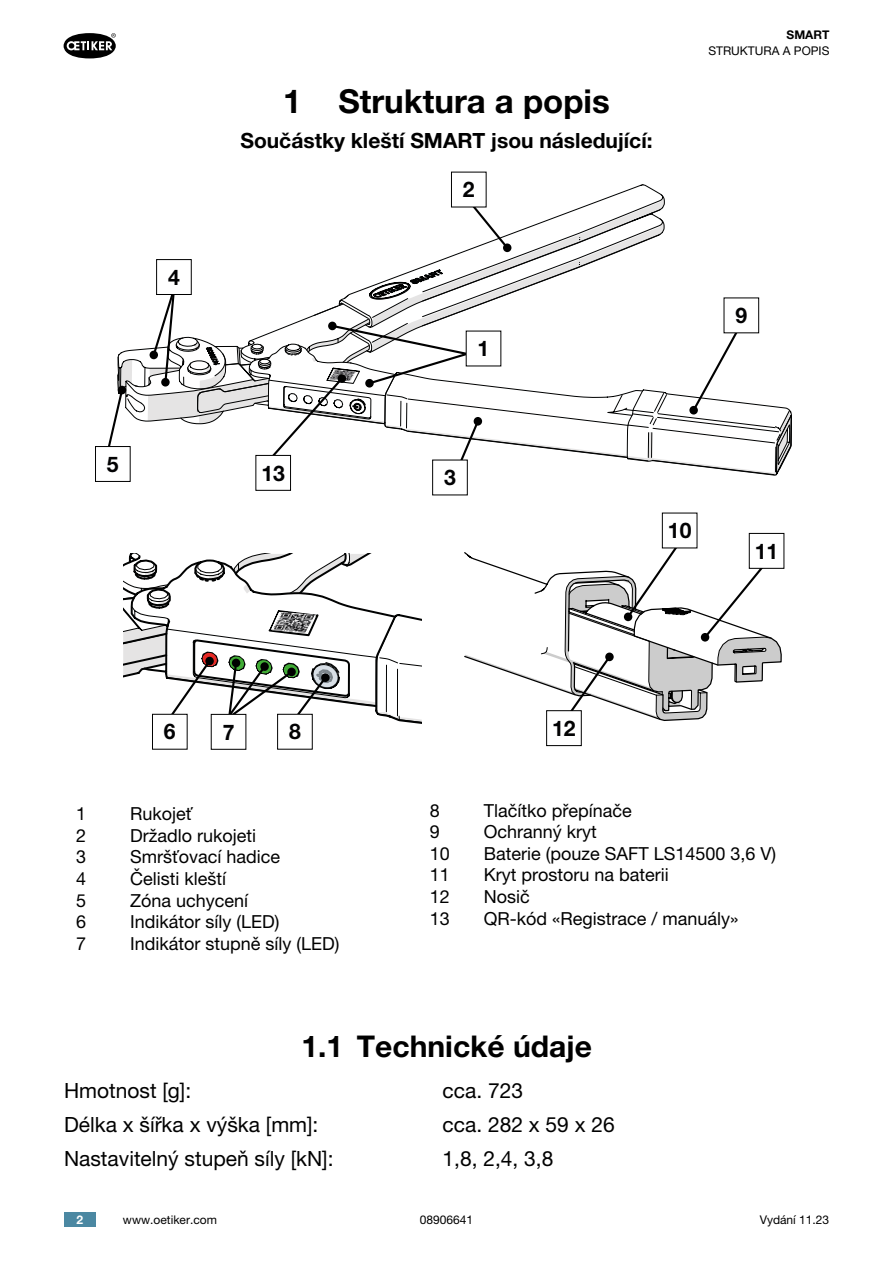
<style>
.page{position:relative;width:893px;height:1263px;background:#fff}
.page>*{position:absolute;margin:0;border:0;box-sizing:border-box;transform-origin:0 0}
.t1{font:700 33px "Helvetica Neue LT Pro";color:#000}
.t2{font:700 30px "Helvetica Neue LT Pro";color:#000}
.t3{font:700 21.6px "Helvetica Neue LT Pro";color:#020203}
.t4{font:21px "Helvetica Neue LT Pro";color:#000}
.t5{font:700 21px "Helvetica Neue LT Pro";color:#000}
.t6{font:18px "Helvetica Neue LT Pro";color:#000}
.t7{font:12px "Helvetica Neue LT Pro";color:#000}
.t8{font:700 12px "Helvetica Neue LT Pro";color:#000}
.t9{font:700 12px "Helvetica Neue LT Pro";color:#fff}
</style>
<div class="page">
<div style="left:64px;top:1212px;width:32px;height:15px;background:#4b88a2"></div>
<svg style="left:64px;top:33px;width:52px;height:25px"></svg>
<svg style="left:123px;top:554px;width:299px;height:176px"></svg>
<div style="left:321px;top:673px;width:9px;height:9px;background:#000;border-radius:50%"></div>
<svg style="left:108px;top:196px;width:684px;height:287px"></svg>
<div style="left:328px;top:322px;width:9px;height:8px;background:#000;border-radius:50%"></div>
<div style="left:724px;top:298px;width:35px;height:35px;background:#fff"></div>
<div style="left:152px;top:714px;width:35px;height:35px;background:#fff"></div>
<div style="left:152px;top:714px;width:35px;height:35px;border:1px solid #000"></div>
<div style="left:211px;top:714px;width:35px;height:35px;background:#fff"></div>
<div style="left:278px;top:714px;width:34px;height:35px;background:#fff"></div>
<div style="left:277px;top:714px;width:36px;height:35px;border:1px solid #000"></div>
<div style="left:256px;top:455px;width:35px;height:35px;background:#fff"></div>
<div style="left:256px;top:455px;width:35px;height:36px;border:1px solid #000"></div>
<div style="left:433px;top:460px;width:34px;height:35px;background:#fff"></div>
<div style="left:432px;top:460px;width:36px;height:35px;border:1px solid #000"></div>
<div style="left:157px;top:260px;width:34px;height:34px;background:#fff"></div>
<div style="left:156px;top:259px;width:36px;height:36px;border:1px solid #000"></div>
<div style="left:96px;top:446px;width:34px;height:35px;background:#fff"></div>
<div style="left:96px;top:446px;width:34px;height:36px;border:1px solid #000"></div>
<div style="left:451px;top:172px;width:35px;height:35px;background:#fff"></div>
<div style="left:466px;top:331px;width:35px;height:35px;background:#fff"></div>
<svg style="left:633px;top:464px;width:149px;height:199px"></svg>
<svg style="left:465px;top:516px;width:316px;height:205px"></svg>
<div style="left:624px;top:612px;width:8px;height:9px;background:#000;border-radius:50%"></div>
<div style="left:547px;top:711px;width:34px;height:35px;background:#fff"></div>
<div style="left:546px;top:710px;width:36px;height:36px;border:1px solid #000"></div>
<div style="left:749px;top:533px;width:35px;height:35px;background:#fff"></div>
<div style="left:749px;top:533px;width:35px;height:36px;border:1px solid #000"></div>
<div style="left:662px;top:513px;width:35px;height:35px;background:#fff"></div>
<p class="t3" style="left:168px;top:264px;width:13px">4</p>
<p class="t3" style="left:107px;top:451px;width:13px">5</p>
<h1 class="t1" style="left:283px;top:81px;width:328px">1 Struktura a popis</h1>
<p class="t5" style="left:240px;top:128px;width:414px">Součástky kleští SMART jsou následující:</p>
<p class="t3" style="left:463px;top:176px;width:13px">2</p>
<p class="t8" style="left:787px;top:28px;width:44px">SMART</p>
<p class="t7" style="left:708px;top:44px;width:121px">Struktura a popis</p>
<p class="t3" style="left:478px;top:335px;width:13px">1</p>
<p class="t3" style="left:261px;top:459px;width:25px">13</p>
<p class="t3" style="left:444px;top:464px;width:13px">3</p>
<p class="t3" style="left:735px;top:302px;width:13px">9</p>
<p class="t3" style="left:668px;top:517px;width:25px">10</p>
<p class="t3" style="left:755px;top:537px;width:25px">11</p>
<p class="t3" style="left:164px;top:718px;width:13px">6</p>
<p class="t3" style="left:223px;top:718px;width:13px">7</p>
<p class="t3" style="left:289px;top:718px;width:13px">8</p>
<p class="t3" style="left:552px;top:715px;width:25px">12</p>
<p class="t6" style="left:76px;top:803px;width:39px">1 R</p>
<p class="t6" style="left:142px;top:803px;width:51px">ukojeť</p>
<p class="t6" style="left:76px;top:825px;width:12px">2</p>
<p class="t6" style="left:130px;top:825px;width:127px">Držadlo rukojeti</p>
<p class="t6" style="left:76px;top:846px;width:12px">3</p>
<p class="t6" style="left:130px;top:846px;width:151px">Smršťovací hadice</p>
<p class="t6" style="left:76px;top:868px;width:12px">4</p>
<p class="t6" style="left:130px;top:868px;width:98px">Čelisti kleští</p>
<p class="t6" style="left:76px;top:889px;width:12px">5</p>
<p class="t6" style="left:130px;top:889px;width:120px">Zóna uchycení</p>
<p class="t6" style="left:76px;top:911px;width:35px">6 I</p>
<p class="t6" style="left:135px;top:911px;width:146px">ndikátor síly (LED)</p>
<p class="t6" style="left:76px;top:933px;width:35px">7 I</p>
<p class="t6" style="left:135px;top:933px;width:206px">ndikátor stupně síly (LED)</p>
<p class="t6" style="left:430px;top:799px;width:41px">8 T</p>
<p class="t6" style="left:494px;top:799px;width:139px">lačítko přepínače</p>
<p class="t6" style="left:430px;top:821px;width:40px">9 O</p>
<p class="t6" style="left:498px;top:821px;width:101px">chranný kryt</p>
<p class="t6" style="left:430px;top:843px;width:22px">10</p>
<p class="t6" style="left:484px;top:843px;width:294px">Baterie (pouze SAFT LS14500 3,6 V)</p>
<p class="t6" style="left:430px;top:864px;width:45px">11 K</p>
<p class="t6" style="left:496px;top:864px;width:175px">ryt prostoru na baterii</p>
<p class="t6" style="left:430px;top:886px;width:22px">12</p>
<p class="t6" style="left:484px;top:886px;width:47px">Nosič</p>
<p class="t6" style="left:430px;top:907px;width:22px">13</p>
<p class="t6" style="left:484px;top:907px;width:256px">QR-kód «Registrace / manuály»</p>
<h2 class="t2" style="left:302px;top:1028px;width:292px">1.1 Technické údaje</h2>
<p class="t4" style="left:64px;top:1078px;width:129px">Hmotnost [g]:</p>
<p class="t4" style="left:442px;top:1078px;width:82px">cca. 723</p>
<p class="t4" style="left:64px;top:1112px;width:256px">Délka x šířka x výška [mm]:</p>
<p class="t4" style="left:442px;top:1112px;width:174px">cca. 282 x 59 x 26</p>
<p class="t4" style="left:64px;top:1146px;width:271px">Nastavitelný stupeň síly [kN]:</p>
<p class="t4" style="left:442px;top:1146px;width:112px">1,8, 2,4, 3,8</p>
<p class="t9" style="left:77px;top:1212px;width:8px">2</p>
<p class="t7" style="left:123px;top:1212px;width:95px">www.oetiker.com</p>
<p class="t7" style="left:420px;top:1212px;width:55px">08906641</p>
<p class="t7" style="left:760px;top:1212px;width:71px">Vydání 11.23</p>
</div>
